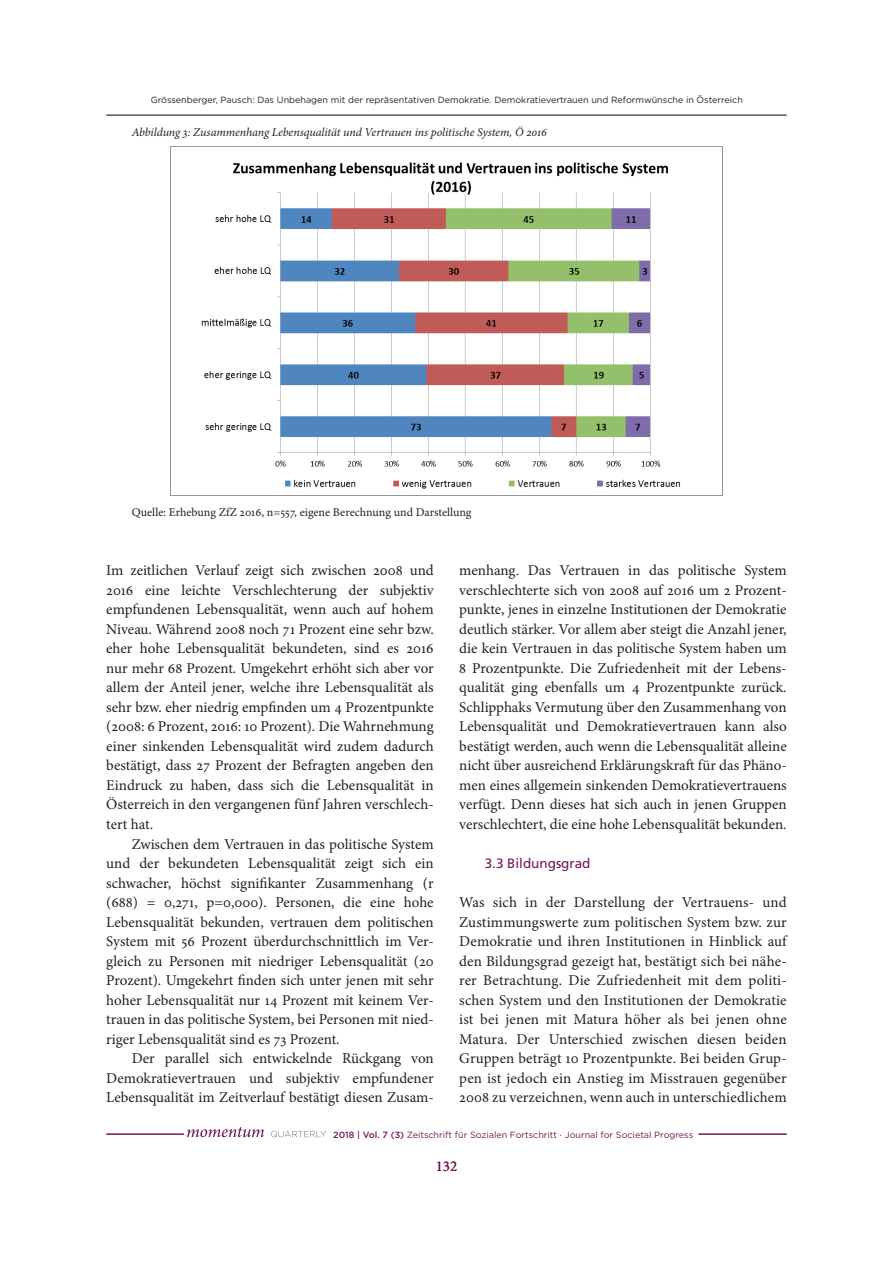
<style>
.page{position:relative;width:893px;height:1263px;background:#fff}
.page>*{position:absolute;margin:0;border:0;box-sizing:border-box;transform-origin:0 0}
.t1{font:15px/19.5px "Minion Pro";color:#231f20;text-align:justify}
.t2{font:15px "Minion Pro";color:#731856}
.t3{font:13.5px "Frutiger LT Std";color:#731856}
.t4{font:italic 12px "Minion Pro";letter-spacing:-.01em;color:#231f20}
.t5{font:12px "Minion Pro";color:#231f20}
.t6{font:9px "Gotham";color:#231f20}
.t7{font:9px "Gotham";color:#731856}
.s1{font-weight:500}
</style>
<div class="page">
<hr style="left:106px;top:1133px;width:78px;height:2px;background:#731856">
<hr style="left:698px;top:1133px;width:89px;height:2px;background:#731856">
<hr style="left:106px;top:115px;width:681px;height:1px;background:#231f20">
<svg style="left:271px;top:1131px;width:55px;height:6px"></svg>
<svg style="left:187px;top:1127px;width:77px;height:10px"></svg>
<img style="left:170px;top:146px;width:553px;height:349px">
<p class="t6" style="left:151px;top:94px;width:594px">Grössenberger, Pausch: Das Unbehagen mit der repräsentativen Demokratie. Demokratievertrauen und Reformwünsche in Österreich</p>
<p class="t4" style="left:132px;top:124px;width:417px">Abbildung 3: Zusammenhang Lebensqualität und Vertrauen ins politische System, Ö 2016</p>
<p class="t5" style="left:132px;top:504px;width:341px">Quelle: Erhebung ZfZ 2016, n=557, eigene Berechnung und Darstellung</p>
<p class="t1" style="left:106px;top:561px;width:329px">Im zeitlichen Verlauf zeigt sich zwischen 2008 und 2016 eine leichte Verschlechterung der subjektiv empfundenen Lebensqualität, wenn auch auf hohem Niveau. Während 2008 noch 71 Prozent eine sehr bzw. eher hohe Lebensqualität bekundeten, sind es 2016 nur mehr 68 Prozent. Umgekehrt erhöht sich aber vor allem der Anteil jener, welche ihre Lebensqualität als sehr bzw. eher niedrig empfinden um 4 Prozentpunkte (2008: 6 Prozent, 2016: 10 Prozent). Die Wahrnehmung einer sinkenden Lebensqualität wird zudem dadurch bestätigt, dass 27 Prozent der Befragten angeben den Eindruck zu haben, dass sich die Lebensqualität in Österreich in den vergangenen fünf Jahren verschlech&shy;tert hat.</p>
<p class="t1" style="left:106px;top:834px;width:329px;text-indent:26px">Zwischen dem Vertrauen in das politische System und der bekundeten Lebensqualität zeigt sich ein schwacher, höchst signifikanter Zusammenhang (r (688) = 0,271, p=0,000). Personen, die eine hohe Lebensqualität bekunden, vertrauen dem politischen System mit 56 Prozent überdurchschnittlich im Ver&shy;gleich zu Personen mit niedriger Lebensqualität (20<br>Prozent). Umgekehrt finden sich unter jenen mit sehr hoher Lebensqualität nur 14 Prozent mit keinem Ver&shy;trauen in das politische System, bei Personen mit nied&shy;riger Lebensqualität sind es 73 Prozent.</p>
<p class="t1" style="left:106px;top:1048px;width:329px;text-indent:26px">Der parallel sich entwickelnde Rückgang von Demokratievertrauen und subjektiv empfundener Lebensqualität im Zeitverlauf bestätigt diesen Zusam-</p>
<p class="t1" style="left:459px;top:561px;width:329px">menhang. Das Vertrauen in das politische System verschlechterte sich von 2008 auf 2016 um 2 Prozent&shy;punkte, jenes in einzelne Institutionen der Demokratie deutlich stärker. Vor allem aber steigt die Anzahl jener, die kein Vertrauen in das politische System haben um 8 Prozentpunkte. Die Zufriedenheit mit der Lebens&shy;qualität ging ebenfalls um 4 Prozentpunkte zurück.<br>Schlipphaks Vermutung über den Zusammenhang von Lebensqualität und Demokratievertrauen kann also bestätigt werden, auch wenn die Lebensqualität alleine nicht über ausreichend Erklärungskraft für das Phäno&shy;men eines allgemein sinkenden Demokratievertrauens verfügt. Denn dieses hat sich auch in jenen Gruppen verschlechtert, die eine hohe Lebensqualität bekunden.</p>
<p class="t3" style="left:485px;top:855px;width:107px">3.3 Bildungsgrad</p>
<p class="t1" style="left:459px;top:892px;width:329px">Was sich in der Darstellung der Vertrauens- und Zustimmungswerte zum politischen System bzw. zur Demokratie und ihren Institutionen in Hinblick auf den Bildungsgrad gezeigt hat, bestätigt sich bei nähe&shy;rer Betrachtung. Die Zufriedenheit mit dem politi&shy;schen System und den Institutionen der Demokratie ist bei jenen mit Matura höher als bei jenen ohne Matura. Der Unterschied zwischen diesen beiden Gruppen beträgt 10 Prozentpunkte. Bei beiden Grup&shy;pen ist jedoch ein Anstieg im Misstrauen gegenüber 2008 zu verzeichnen, wenn auch in unterschiedlichem</p>
<p class="t7" style="left:333px;top:1128px;width:361px"><span class="s1">2018 | Vol. 7 (3)</span> Zeitschrift für Sozialen Fortschritt · Journal for Societal Progress</p>
<p class="t2" style="left:436px;top:1157px;width:23px">132</p>
</div>
